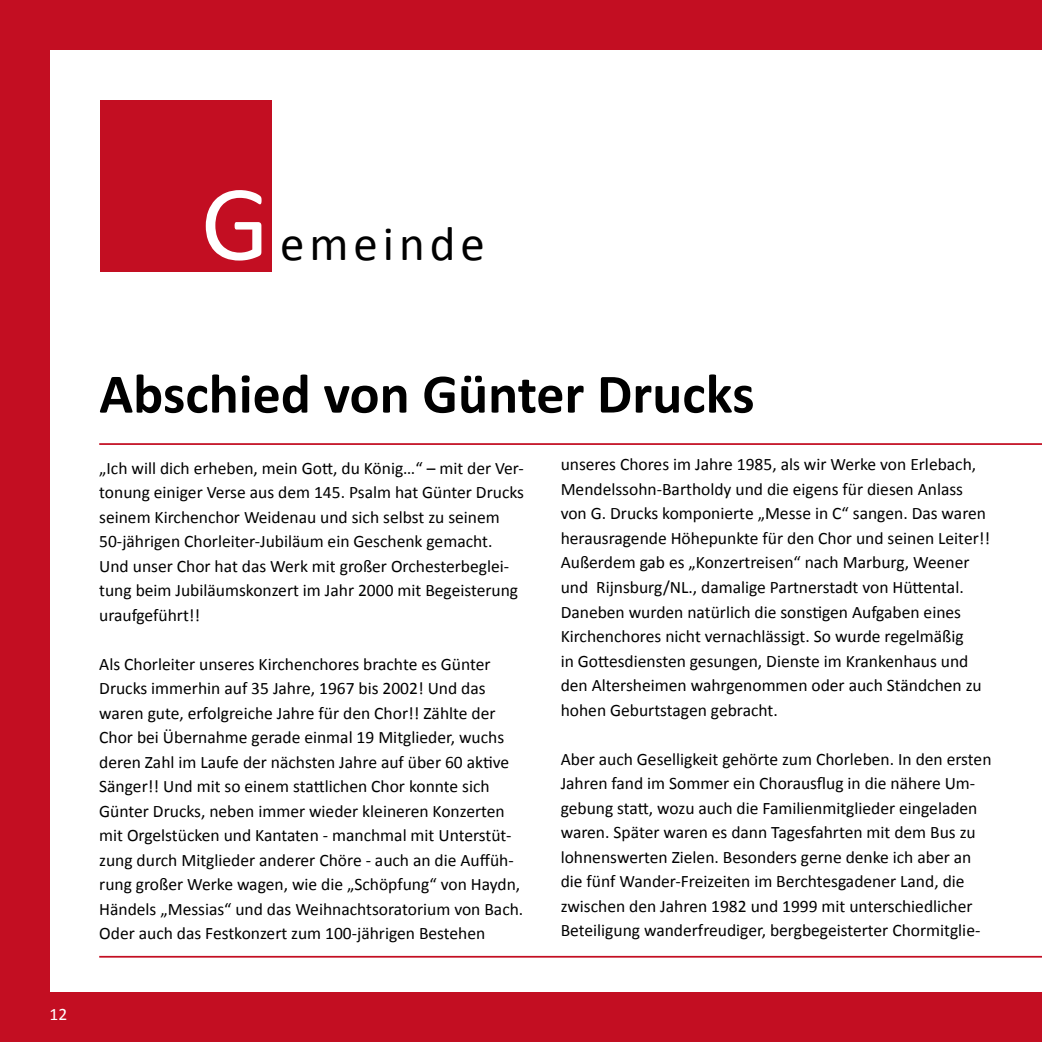
<style>
.page{position:relative;width:1042px;height:1042px;background:#c30e22}
.page>*{position:absolute;margin:0;border:0;box-sizing:border-box;transform-origin:0 0}
.t1{font:700 56px "Calibri";color:#000}
.t2{font:49px "Calibri";letter-spacing:.1em;color:#000}
.t3{font:17.5px/24.5px "Calibri";color:#000}
.t4{font:17.5px "Calibri";color:#fff}
.s1{font-size:108.5px;color:#fff}
</style>
<div class="page">
<div style="left:50px;top:50px;width:992px;height:942px;background:#fff"></div>
<hr style="left:99px;top:443px;width:943px;height:2px;background:#c30e22">
<hr style="left:99px;top:956px;width:943px;height:1px;background:#c30e22">
<div style="left:100px;top:100px;width:172px;height:172px;background:#c30e22"></div>
<h2 class="t2" style="left:201px;top:212px;width:285px"><span class="s1">G</span>emeinde</h2>
<p class="t4" style="left:50px;top:1003px;width:19px">12</p>
<h1 class="t1" style="left:99px;top:358px;width:657px">Abschied von Günter Drucks</h1>
<p class="t3" style="left:99px;top:456px;width:426px">„Ich will dich erheben, mein Gott, du König…“ – mit der Ver&shy;tonung einiger Verse aus dem 145. Psalm hat Günter Drucks seinem Kirchenchor Weidenau und sich selbst zu seinem 50-jährigen Chorleiter-Jubiläum ein Geschenk gemacht.<br>Und unser Chor hat das Werk mit großer Orchesterbeglei&shy;tung beim Jubiläumskonzert im Jahr 2000 mit Begeisterung uraufgeführt!!</p>
<p class="t3" style="left:99px;top:652px;width:426px">Als Chorleiter unseres Kirchenchores brachte es Günter Drucks immerhin auf 35 Jahre, 1967 bis 2002! Und das waren gute, erfolgreiche Jahre für den Chor!! Zählte der Chor bei Übernahme gerade einmal 19 Mitglieder, wuchs deren Zahl im Laufe der nächsten Jahre auf über 60 aktive Sänger!! Und mit so einem stattlichen Chor konnte sich Günter Drucks, neben immer wieder kleineren Konzerten mit Orgelstücken und Kantaten - manchmal mit Unterstüt&shy;zung durch Mitglieder anderer Chöre - auch an die Auffüh&shy;rung großer Werke wagen, wie die „Schöpfung“ von Haydn, Händels „Messias“ und das Weihnachtsoratorium von Bach.<br>Oder auch das Festkonzert zum 100-jährigen Bestehen</p>
<p class="t3" style="left:561px;top:452px;width:431px">unseres Chores im Jahre 1985, als wir Werke von Erlebach, Mendelssohn-Bartholdy und die eigens für diesen Anlass von G. Drucks komponierte „Messe in C“ sangen. Das waren herausragende Höhepunkte für den Chor und seinen Leiter!!<br>Außerdem gab es „Konzertreisen“ nach Marburg, Weener und Rijnsburg/NL., damalige Partnerstadt von Hüttental.<br>Daneben wurden natürlich die sonstigen Aufgaben eines Kirchenchores nicht vernachlässigt. So wurde regelmäßig<br>in Gottesdiensten gesungen, Dienste im Krankenhaus und den Altersheimen wahrgenommen oder auch Ständchen zu hohen Geburtstagen gebracht.</p>
<p class="t3" style="left:561px;top:746px;width:432px">Aber auch Geselligkeit gehörte zum Chorleben. In den ersten Jahren fand im Sommer ein Chorausflug in die nähere Um&shy;gebung statt, wozu auch die Familienmitglieder eingeladen waren. Später waren es dann Tagesfahrten mit dem Bus zu lohnenswerten Zielen. Besonders gerne denke ich aber an die fünf Wander-Freizeiten im Berchtesgadener Land, die zwischen den Jahren 1982 und 1999 mit unterschiedlicher Beteiligung wanderfreudiger, bergbegeisterter Chormitglie-</p>
</div>
